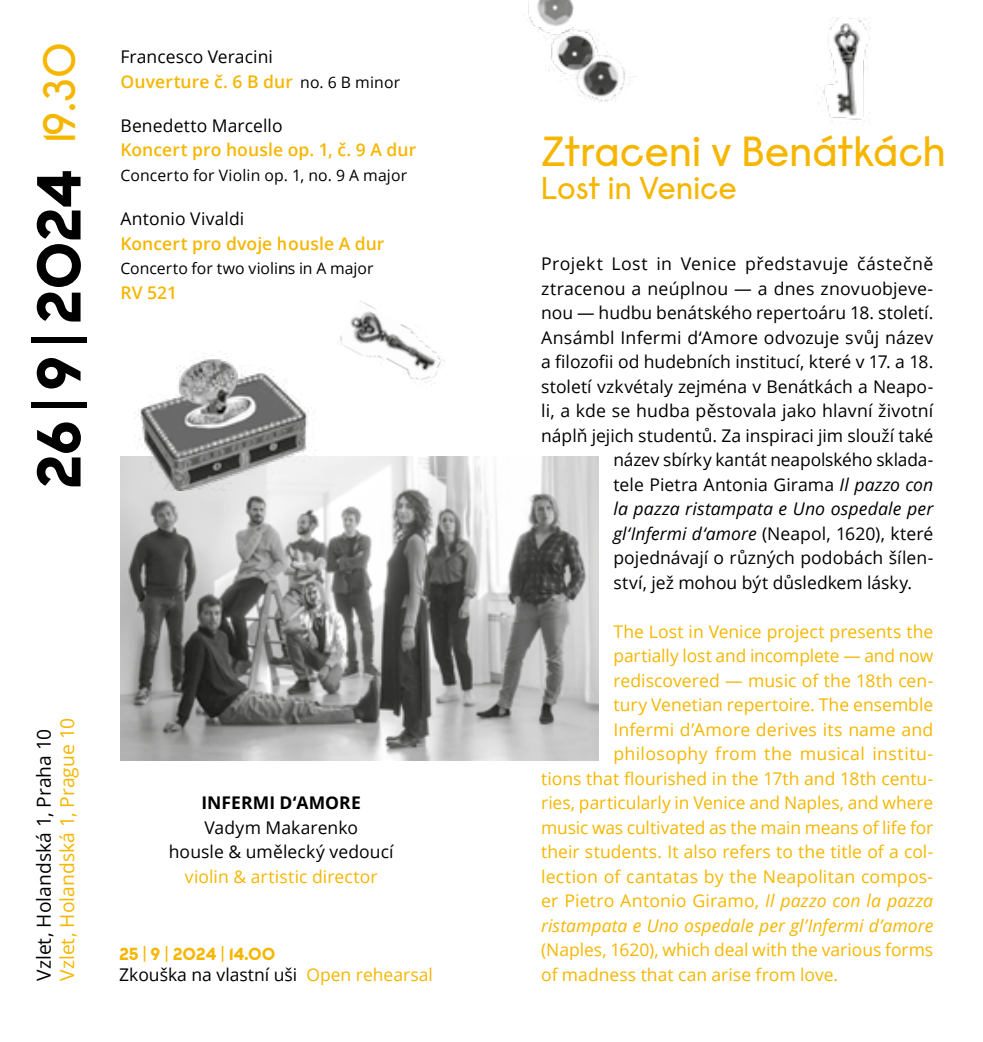
<style>
.page{position:relative;width:983px;height:1042px;background:#fff}
.page>*{position:absolute;margin:0;border:0;box-sizing:border-box;transform-origin:0 0}
.t1{font:800 61.95px "Raisonneuprava";letter-spacing:-.015em;color:#000}
.t2{font:42px "Raisonneuprava";letter-spacing:-.005em;color:#f6b600}
.t3{font:31.5px "Raisonneuprava";color:#f6b600}
.t4{font:19.25px "Open Sans";color:#f6b600}
.t5{font:19.25px "Open Sans";color:#000}
.t6{font:17.5px/24.5px "Open Sans";letter-spacing:.005em;color:#000}
.t7{font:17.5px/24.5px "Open Sans";color:#f6b600;text-align:right}
.t8{font:600 17.5px "Open Sans";letter-spacing:.005em;color:#f6b600}
.t9{font:17.5px "Open Sans";letter-spacing:.03em;color:#000}
.t10{font:italic 17.5px "Open Sans";letter-spacing:.005em;color:#000}
.t11{font:800 17.5px "Raisonneuprava";letter-spacing:-.015em;color:#f6b600}
.t12{font:700 17.5px "Open Sans";letter-spacing:.005em;color:#000}
.t13{font:15.75px "Open Sans";letter-spacing:.005em;color:#000}
.s1{font-weight:400}
.s2{font-weight:400;font-size:45.5px;color:#f6b600}
.s3{font-weight:600;color:#f6b600}
.s4{font-size:15.75px}
.s5{color:#f6b600}
.s6{font-style:italic}
</style>
<div class="page">
<img style="left:120px;top:456px;width:478px;height:304px">
<img style="left:120px;top:353px;width:203px;height:138px">
<img style="left:337px;top:300px;width:108px;height:83px">
<img style="left:818px;top:17px;width:52px;height:105px">
<img style="left:528px;top:0;width:45px;height:30px">
<img style="left:545px;top:4px;width:29px;height:18px">
<img style="left:541px;top:22px;width:93px;height:80px">
<h1 class="t1" style="left:16px;top:489px;width:449px;rotate:-90deg">26 <span class="s1">|</span> 9 <span class="s1">|</span> 2024 <span class="s2">19.30</span></h1>
<p class="t6" style="left:120px;top:44px;width:281px">Francesco Veracini<br><span class="s3">Ouverture č. 6 B dur</span> <span class="s4">no. 6 B minor</span></p>
<p class="t6" style="left:120px;top:113px;width:164px">Benedetto Marcello</p>
<p class="t8" style="left:120px;top:138px;width:297px">Koncert pro housle op. 1, č. 9 A dur</p>
<p class="t13" style="left:120px;top:164px;width:288px">Concerto for Violin op. 1, no. 9 A major</p>
<p class="t6" style="left:120px;top:206px;width:125px">Antonio Vivaldi</p>
<p class="t8" style="left:120px;top:231px;width:265px">Koncert pro dvoje housle A dur</p>
<p class="t13" style="left:120px;top:258px;width:254px">Concerto for two violins in A major</p>
<p class="t8" style="left:120px;top:280px;width:58px">RV 521</p>
<p class="t5" style="left:31px;top:981px;width:253px;rotate:-90deg">Vzlet, Holandská 1, Praha 10</p>
<p class="t4" style="left:54px;top:981px;width:264px;rotate:-90deg">Vzlet, Holandská 1, Prague 10</p>
<p class="t12" style="left:201px;top:790px;width:161px">INFERMI D‘AMORE</p>
<p class="t6" style="left:169px;top:815px;width:226px;text-align:center">Vadym Makarenko<br>housle &amp; umělecký vedoucí</p>
<p class="t7" style="left:185px;top:864px;width:194px">violin &amp; artistic director</p>
<p class="t11" style="left:119px;top:941px;width:158px">25 <span class="s1">|</span> 9 <span class="s1">|</span> 2024 <span class="s1">|</span> 14.00</p>
<p class="t6" style="left:119px;top:962px;width:315px">Zkouška na vlastní uši <span class="s5">Open rehearsal</span></p>
<h2 class="t2" style="left:541px;top:124px;width:406px">Ztraceni v Benátkách</h2>
<h3 class="t3" style="left:541px;top:168px;width:197px">Lost in Venice</h3>
<p class="t9" style="left:541px;top:252px;width:393px">Projekt Lost in Venice představuje částečně</p>
<p class="t6" style="left:541px;top:276px;width:393px">ztracenou a neúplnou — a dnes znovuobjeve-</p>
<p class="t6" style="left:541px;top:300px;width:393px">nou — hudbu benátského repertoáru 18. století.</p>
<p class="t6" style="left:541px;top:325px;width:393px">Ansámbl Infermi d‘Amore odvozuje svůj název</p>
<p class="t6" style="left:541px;top:349px;width:393px">a filozofii od hudebních institucí, které v 17. a 18.</p>
<p class="t6" style="left:541px;top:374px;width:393px">století vzkvétaly zejména v Benátkách a Neapo-</p>
<p class="t6" style="left:541px;top:398px;width:393px">li, a kde se hudba pěstovala jako hlavní životní</p>
<p class="t6" style="left:541px;top:423px;width:393px">náplň jejich studentů. Za inspiraci jim slouží také</p>
<p class="t6" style="left:613px;top:447px;width:321px">název sbírky kantát neapolského sklada-</p>
<p class="t6" style="left:613px;top:472px;width:321px">tele Pietra Antonia Girama <span class="s6">Il pazzo con</span></p>
<p class="t10" style="left:613px;top:497px;width:321px">la pazza ristampata e Uno ospedale per</p>
<p class="t6" style="left:613px;top:521px;width:321px"><span class="s6">gl‘Infermi d‘amore</span> (Neapol, 1620), které</p>
<p class="t6" style="left:613px;top:545px;width:321px">pojednávají o různých podobách šílen-</p>
<p class="t6" style="left:613px;top:570px;width:300px">ství, jež mohou být důsledkem lásky.</p>
<p class="t7" style="left:541px;top:619px;width:393px">The Lost in Venice project presents the<br>partially lost and incomplete — and now rediscovered — music of the 18th cen-<br>tury Venetian repertoire. The ensemble<br>Infermi d’Amore derives its name and philosophy from the musical institu-<br>tions that flourished in the 17th and 18th centu&shy;ries, particularly in Venice and Naples, and where music was cultivated as the main means of life for their students. It also refers to the title of a col&shy;lection of cantatas by the Neapolitan compos&shy;er Pietro Antonio Giramo, <span class="s6">Il pazzo con la pazza ristampata e Uno ospedale per gl’Infermi d’amore</span></p>
<p class="t7" style="left:541px;top:937px;width:393px;text-align:left">(Naples, 1620), which deal with the various forms of madness that can arise from love.</p>
</div>
